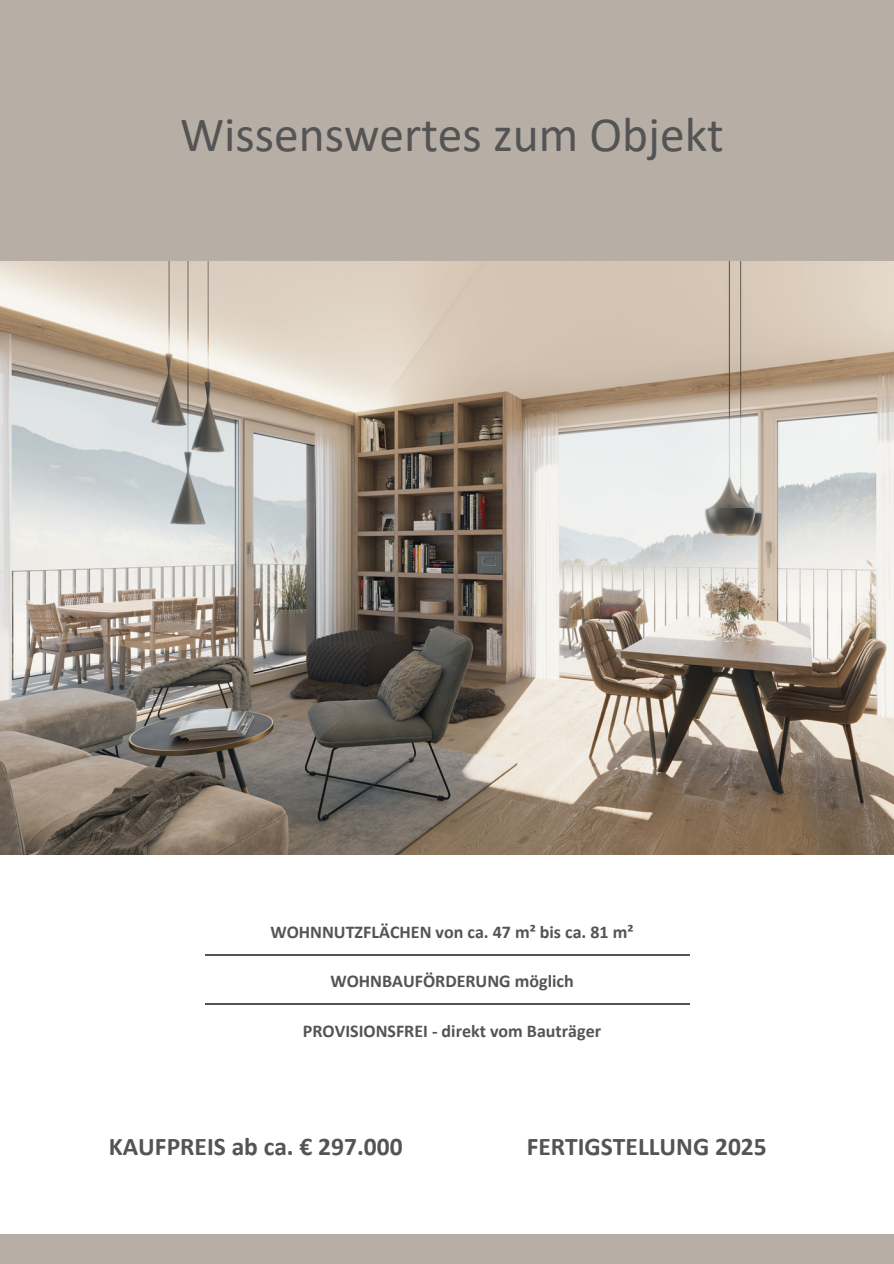
<style>
.page{position:relative;width:894px;height:1264px;background:#fff}
.page>*{position:absolute;margin:0;border:0;box-sizing:border-box;transform-origin:0 0}
.t1{font:49.5px "Calibri";color:#545454}
.t2{font:700 25.5px "Calibri";color:#545454}
.t3{font:700 18px "Calibri";color:#545454}
</style>
<div class="page">
<div style="left:0;top:0;width:893px;height:262px;background:#b7afa6"></div>
<div style="left:0;top:1233px;width:893px;height:30px;background:#b7afa6"></div>
<img style="left:0;top:262px;width:893px;height:592px">
<hr style="left:205px;top:954px;width:484px;height:1px;background:#545454">
<hr style="left:205px;top:1003px;width:484px;height:1px;background:#545454">
<p class="t1" style="left:180px;top:114px;width:545px">Wissenswertes zum Objekt</p>
<p class="t3" style="left:270px;top:924px;width:364px">WOHNNUTZFLÄCHEN von ca. 47 m² bis ca. 81 m²</p>
<p class="t3" style="left:330px;top:973px;width:245px">WOHNBAUFÖRDERUNG möglich</p>
<p class="t3" style="left:303px;top:1023px;width:300px">PROVISIONSFREI - direkt vom Bauträger</p>
<h2 class="t2" style="left:109px;top:1135px;width:295px">KAUFPREIS ab ca. € 297.000</h2>
<h3 class="t2" style="left:526px;top:1135px;width:241px">FERTIGSTELLUNG 2025</h3>
</div>
